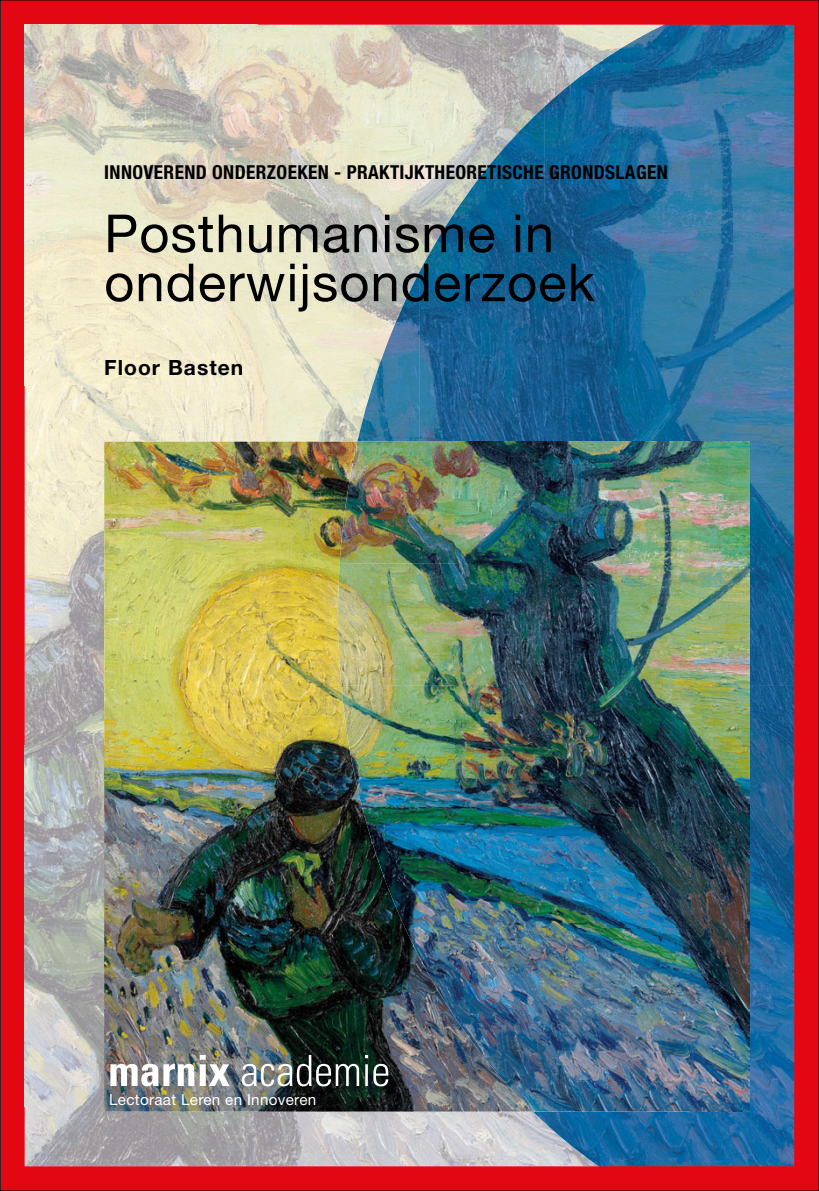
<style>
.page{position:relative;width:819px;height:1191px;background:#fff}
.page>*{position:absolute;margin:0;border:0;box-sizing:border-box;transform-origin:0 0}
.t1{font:52.5px/49px "Helvetica Neue";letter-spacing:.02em;color:#000}
.t2{font:700 21px "Helvetica Neue";letter-spacing:.05em;color:#000}
.t3{font:700 condensed 19.25px "Helvetica Neue";letter-spacing:.02em;color:#000}
.t4{font:15.22px "Helvetica Neue";letter-spacing:.02em;color:#fff}
</style>
<div class="page">
<div style="left:2px;top:2px;width:596px;height:1187px;background:#e30613"></div>
<img style="left:25px;top:25px;width:464px;height:180px">
<img style="left:489px;top:25px;width:55px;height:81px">
<img style="left:25px;top:205px;width:394px;height:180px">
<img style="left:25px;top:385px;width:116px;height:360px">
<img style="left:141px;top:385px;width:216px;height:56px">
<img style="left:25px;top:745px;width:79px;height:361px">
<img style="left:25px;top:1106px;width:508px;height:60px">
<img style="left:25px;top:1166px;width:573px;height:1px">
<img style="left:104px;top:441px;width:375px;height:670px">
<div style="left:598px;top:2px;width:219px;height:1187px;background:#e30613"></div>
<img style="left:544px;top:25px;width:187px;height:416px">
<img style="left:731px;top:25px;width:63px;height:1141px">
<img style="left:482px;top:106px;width:62px;height:335px">
<img style="left:419px;top:174px;width:63px;height:267px">
<img style="left:357px;top:271px;width:63px;height:170px">
<img style="left:533px;top:1111px;width:199px;height:55px">
<img style="left:794px;top:25px;width:1px;height:841px">
<img style="left:745px;top:865px;width:49px;height:301px">
<img style="left:598px;top:1166px;width:147px;height:1px">
<img style="left:338px;top:441px;width:352px;height:244px">
<img style="left:690px;top:441px;width:59px;height:488px">
<img style="left:341px;top:685px;width:349px;height:122px">
<img style="left:362px;top:807px;width:328px;height:122px">
<img style="left:405px;top:929px;width:344px;height:122px">
<img style="left:479px;top:1050px;width:270px;height:61px">
<svg style="left:110px;top:1063px;width:84px;height:23px"></svg>
<svg style="left:200px;top:1055px;width:29px;height:31px"></svg>
<img style="left:242px;top:1055px;width:117px;height:31px">
<svg style="left:365px;top:1055px;width:23px;height:31px"></svg>
<p class="t3" style="left:104px;top:160px;width:565px">INNOVEREND ONDERZOEKEN - PRAKTIJKTHEORETISCHE GRONDSLAGEN</p>
<h1 class="t1" style="left:104px;top:208px;width:492px">Posthumanisme in onderwijsonderzoek</h1>
<p class="t2" style="left:104px;top:354px;width:141px">Floor Basten</p>
<p class="t4" style="left:109px;top:1090px;width:209px">Lectoraat Leren en Innoveren</p>
</div>
